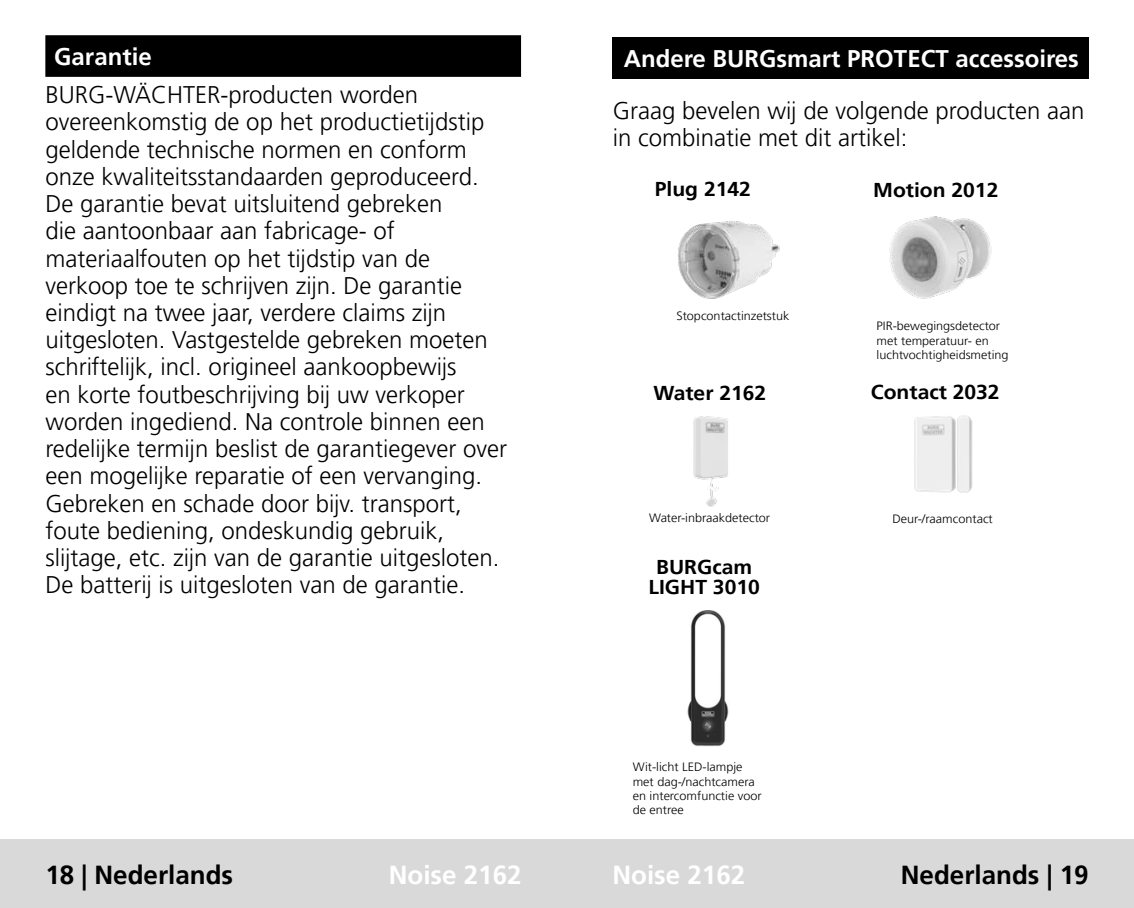
<style>
.page{position:relative;width:1134px;height:908px;background:#fff}
.page>*{position:absolute;margin:0;border:0;box-sizing:border-box;transform-origin:0 0}
.t1{font:700 26px "Frutiger LT Pro";color:#000}
.t2{font:700 26px "Frutiger LT Pro";color:#fff}
.t3{font:300 24px/27.2px "Frutiger LT Pro";color:#000}
.t4{font:700 24px "Frutiger LT Pro";color:#fff}
.t5{font:700 20px/20px "Frutiger LT Pro";color:#000;text-align:center;scale:1.05 1}
.t6{font:300 12px/14.4px "Frutiger LT Pro";color:#000;scale:1.05 1}
</style>
<div class="page">
<div style="left:0;top:839px;width:567px;height:68px;background:#d9d9d9"></div>
<div style="left:567px;top:839px;width:567px;height:68px;background:#d9d9d9"></div>
<div style="left:45px;top:35px;width:476px;height:42px;background:#000"></div>
<div style="left:612px;top:37px;width:477px;height:41px;background:#000"></div>
<img style="left:914px;top:415px;width:59px;height:78px">
<img style="left:889px;top:216px;width:103px;height:83px">
<img style="left:693px;top:416px;width:36px;height:91px">
<img style="left:687px;top:610px;width:42px;height:135px">
<img style="left:678px;top:221px;width:102px;height:78px">
<p class="t4" style="left:54px;top:43px;width:99px">Garantie</p>
<p class="t3" style="left:45px;top:81px;width:463px">BURG-WÄCHTER-producten worden overeenkomstig de op het productietijdstip geldende technische normen en conform onze kwaliteitsstandaarden geproduceerd.<br>De garantie bevat uitsluitend gebreken<br>die aantoonbaar aan fabricage- of materiaalfouten op het tijdstip van de verkoop toe te schrijven zijn. De garantie eindigt na twee jaar, verdere claims zijn uitgesloten. Vastgestelde gebreken moeten schriftelijk, incl. origineel aankoopbewijs<br>en korte foutbeschrijving bij uw verkoper worden ingediend. Na controle binnen een redelijke termijn beslist de garantiegever over een mogelijke reparatie of een vervanging.<br>Gebreken en schade door bijv. transport, foute bediening, ondeskundig gebruik, slijtage, etc. zijn van de garantie uitgesloten.<br>De batterij is uitgesloten van de garantie.</p>
<p class="t4" style="left:624px;top:44px;width:457px">Andere BURGsmart PROTECT accessoires</p>
<p class="t3" style="left:613px;top:97px;width:473px">Graag bevelen wij de volgende producten aan in combinatie met dit artikel:</p>
<p class="t5" style="left:655px;top:179px;width:93px">Plug 2142</p>
<p class="t6" style="left:676px;top:308px;width:109px">Stopcontactinzetstuk</p>
<p class="t5" style="left:653px;top:382px;width:109px">Water 2162</p>
<p class="t6" style="left:649px;top:510px;width:117px">Water-inbraakdetector</p>
<p class="t5" style="left:649px;top:556px;width:107px">BURGcam<br>LIGHT 3010</p>
<p class="t6" style="left:633px;top:759px;width:124px">Wit-licht LED-lampje met dag-/nachtcamera en intercomfunctie voor de entree</p>
<p class="t5" style="left:873px;top:179px;width:121px">Motion 2012</p>
<p class="t6" style="left:876px;top:319px;width:127px">PIR-bewegingsdetector met temperatuur- en luchtvochtigheidsmeting</p>
<p class="t5" style="left:871px;top:381px;width:124px">Contact 2032</p>
<p class="t6" style="left:892px;top:511px;width:97px">Deur-/raamcontact</p>
<p class="t1" style="left:45px;top:859px;width:189px">18 | Nederlands</p>
<p class="t2" style="left:389px;top:859px;width:134px">Noise 2162</p>
<p class="t2" style="left:612px;top:859px;width:134px">Noise 2162</p>
<p class="t1" style="left:901px;top:859px;width:189px">Nederlands | 19</p>
</div>
